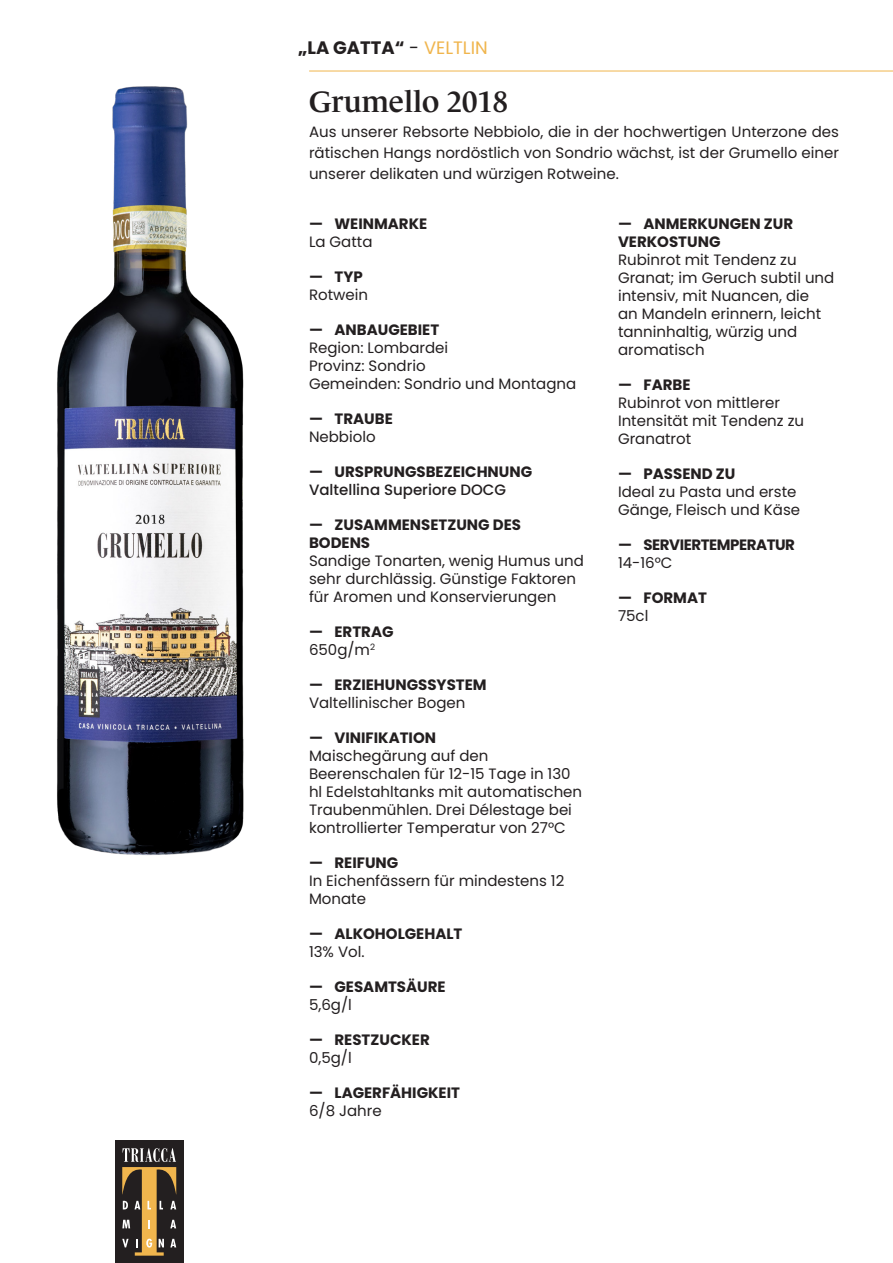
<style>
.page{position:relative;width:893px;height:1263px;background:#fff}
.page>*{position:absolute;margin:0;border:0;box-sizing:border-box;transform-origin:0 0}
.Titolo_nome_vino{font:600 30px "Le Monde Journal Std";color:#231f20}
.Testi_tecnici{font:700 18px "Poppins";color:#231f20}
.Testi_tecnici-2{font:15px/18px "Poppins";color:#231f20}
.t1{font:700 15px/18px "Poppins";color:#231f20}
.Testo_introduzione{font:15px/21px "Poppins";color:#231f20;text-align:justify}
.t2{font:500 15px/18px "Poppins";color:#231f20}
.t3{font:700 15px "Poppins";letter-spacing:-.03em;color:#231f20}
.s1{font-weight:400}
.s2{font-weight:400;color:#f0b54d}
.s3{font-weight:700}
</style>
<div class="page">
<div style="left:115px;top:1141px;width:69px;height:122px;background:#231f20"></div>
<svg style="left:122px;top:1148px;width:54px;height:107px"></svg>
<hr style="left:309px;top:71px;width:584px;height:1px;background:#f0b54d">
<img style="left:57px;top:86px;width:187px;height:769px">
<p class="Testi_tecnici" style="left:298px;top:37px;width:191px">„LA GATTA“ <span class="s1">-</span> <span class="s2">VELTLIN</span></p>
<p class="Titolo_nome_vino" style="left:309px;top:85px;width:201px">Grumello 2018</p>
<p class="Testo_introduzione" style="left:309px;top:121px;width:531px">Aus unserer Rebsorte Nebbiolo, die in der hochwertigen Unterzone des rätischen Hangs nordöstlich von Sondrio wächst, ist der Grumello einer unserer delikaten und würzigen Rotweine.</p>
<p class="t1" style="left:309px;top:215px;width:120px">— WEINMARKE</p>
<p class="Testi_tecnici-2" style="left:309px;top:233px;width:65px">La Gatta</p>
<p class="t1" style="left:309px;top:268px;width:55px">— TYP</p>
<p class="Testi_tecnici-2" style="left:309px;top:286px;width:61px">Rotwein</p>
<p class="t1" style="left:309px;top:321px;width:132px">— ANBAUGEBIET</p>
<p class="Testi_tecnici-2" style="left:309px;top:339px;width:269px">Region: Lombardei<br>Provinz: Sondrio<br>Gemeinden: Sondrio und Montagna</p>
<p class="t1" style="left:309px;top:410px;width:85px">— TRAUBE</p>
<p class="Testi_tecnici-2" style="left:309px;top:428px;width:68px">Nebbiolo</p>
<p class="t2" style="left:309px;top:463px;width:225px"><span class="s3">— URSPRUNGSBEZEICHNUNG<br></span>Valtellina Superiore DOCG</p>
<p class="t1" style="left:309px;top:516px;width:214px">— ZUSAMMENSETZUNG DES<br>BODENS</p>
<p class="Testi_tecnici-2" style="left:309px;top:552px;width:276px">Sandige Tonarten, wenig Humus und sehr durchlässig. Günstige Faktoren für Aromen und Konservierungen</p>
<p class="t1" style="left:309px;top:623px;width:86px">— ERTRAG</p>
<p class="Testi_tecnici-2" style="left:309px;top:641px;width:68px">650g/m<sup>2</sup></p>
<p class="t1" style="left:309px;top:676px;width:179px">— ERZIEHUNGSSYSTEM</p>
<p class="Testi_tecnici-2" style="left:309px;top:694px;width:158px">Valtellinischer Bogen</p>
<p class="t1" style="left:309px;top:729px;width:129px">— VINIFIKATION</p>
<p class="Testi_tecnici-2" style="left:309px;top:747px;width:275px">Maischegärung auf den Beerenschalen für 12-15 Tage in 130 hl Edelstahltanks mit automatischen Traubenmühlen. Drei Délestage bei kontrollierter Temperatur von 27°C</p>
<p class="t1" style="left:309px;top:854px;width:91px">— REIFUNG</p>
<p class="Testi_tecnici-2" style="left:309px;top:872px;width:257px">In Eichenfässern für mindestens 12<br>Monate</p>
<p class="t1" style="left:309px;top:925px;width:155px">— ALKOHOLGEHALT</p>
<p class="Testi_tecnici-2" style="left:309px;top:943px;width:57px">13% Vol.</p>
<p class="t1" style="left:309px;top:978px;width:138px">— GESAMTSÄURE</p>
<p class="Testi_tecnici-2" style="left:309px;top:996px;width:44px">5,6g/l</p>
<p class="t1" style="left:309px;top:1031px;width:122px">— RESTZUCKER</p>
<p class="Testi_tecnici-2" style="left:309px;top:1049px;width:44px">0,5g/l</p>
<p class="t1" style="left:309px;top:1084px;width:152px">— LAGERFÄHIGKEIT</p>
<p class="Testi_tecnici-2" style="left:309px;top:1102px;width:74px">6/8 Jahre</p>
<p class="t1" style="left:618px;top:215px;width:177px">— ANMERKUNGEN ZUR<br>VERKOSTUNG</p>
<p class="Testi_tecnici-2" style="left:618px;top:251px;width:218px">Rubinrot mit Tendenz zu<br>Granat; im Geruch subtil und intensiv, mit Nuancen, die<br>an Mandeln erinnern, leicht tanninhaltig, würzig und aromatisch</p>
<p class="t1" style="left:618px;top:376px;width:74px">— FARBE</p>
<p class="Testi_tecnici-2" style="left:618px;top:394px;width:188px">Rubinrot von mittlerer<br>Intensität mit Tendenz zu<br>Granatrot</p>
<p class="t1" style="left:618px;top:465px;width:119px">— PASSEND ZU</p>
<p class="Testi_tecnici-2" style="left:618px;top:483px;width:184px">Ideal zu Pasta und erste<br>Gänge, Fleisch und Käse</p>
<p class="t3" style="left:618px;top:536px;width:178px">— SERVIERTEMPERATUR</p>
<p class="Testi_tecnici-2" style="left:618px;top:554px;width:56px">14-16°C</p>
<p class="t1" style="left:618px;top:589px;width:90px">— FORMAT</p>
<p class="Testi_tecnici-2" style="left:618px;top:607px;width:32px">75cl</p>
</div>
